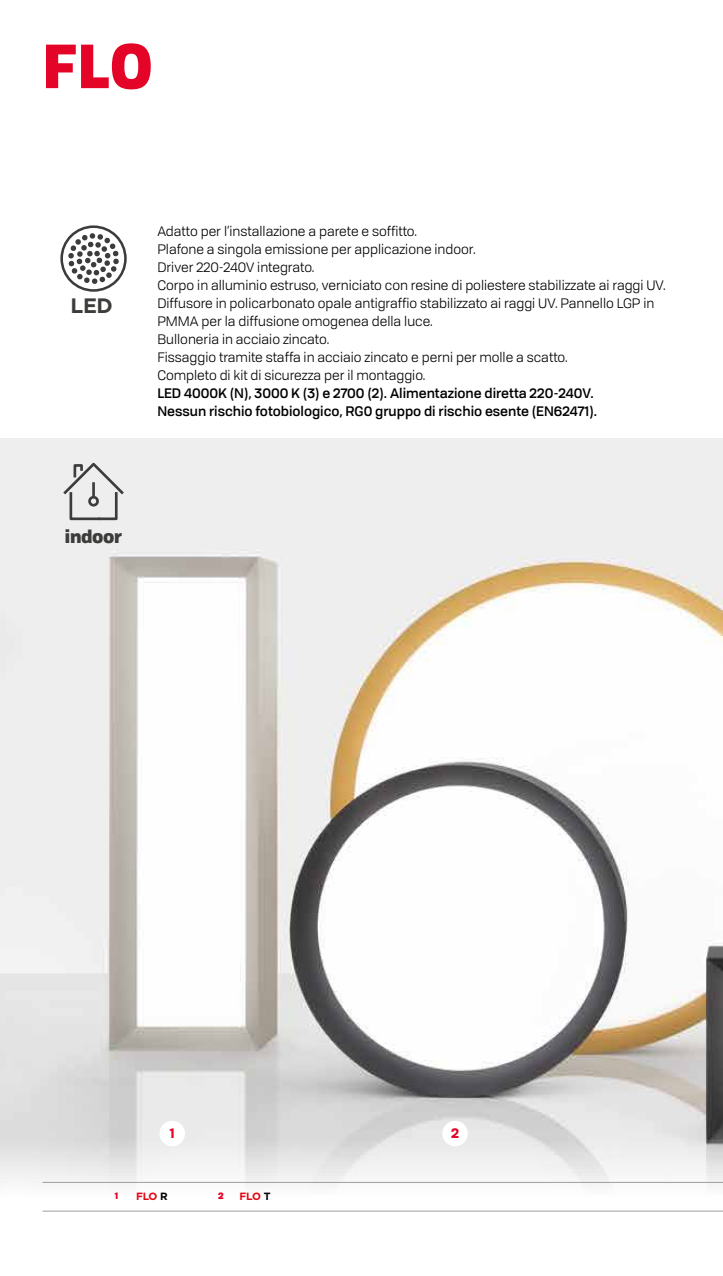
<style>
.page{position:relative;width:723px;height:1276px;background:#fff}
.page>*{position:absolute;margin:0;border:0;box-sizing:border-box;transform-origin:0 0}
.t1{font:900 60px "Tofino";color:#e40428}
.t2{font:700 20.85px "Gotham";color:#3c3c3b}
.t3{font:900 17.7px "Tofino";letter-spacing:-.02em;color:#3c3c3b}
.t4{font:13.5px/18px "Tofino";color:#000}
.t5{font:500 13.5px/18px "Tofino";color:#000}
.t6{font:700 13.5px "Tofino";color:#e40428}
.t7{font:700 10.5px "Gotham";letter-spacing:-.04em;color:#e30613}
.t8{font:900 9px "Tofino";color:#e40428}
.s1{color:#000}
</style>
<div class="page">
<img style="left:0;top:438px;width:723px;height:774px">
<svg style="left:60px;top:460px;width:67px;height:61px;background:#d1d1d1"></svg>
<svg style="left:60px;top:225px;width:67px;height:67px"></svg>
<div style="left:159px;top:1120px;width:26px;height:26px;background:#fff;border-radius:50%"></div>
<div style="left:442px;top:1120px;width:26px;height:26px;background:#fff;border-radius:50%"></div>
<hr style="left:43px;top:1182px;width:680px;height:1px;background:#9d9d9c">
<hr style="left:43px;top:1210px;width:680px;height:1px;background:#9d9d9c">
<h1 class="t1" style="left:43px;top:15px;width:112px">FLO</h1>
<h2 class="t2" style="left:71px;top:292px;width:44px">LED</h2>
<p class="t4" style="left:157px;top:221px;width:510px">Adatto per l’installazione a parete e soffitto.<br>Plafone a singola emissione per applicazione indoor.<br>Driver 220-240V integrato.<br>Corpo in alluminio estruso, verniciato con resine di poliestere stabilizzate ai raggi UV.<br>Diffusore in policarbonato opale antigraffio stabilizzato ai raggi UV. Pannello LGP in PMMA per la diffusione omogenea della luce.<br>Bulloneria in acciaio zincato.<br>Fissaggio tramite staffa in acciaio zincato e perni per molle a scatto.<br>Completo di kit di sicurezza per il montaggio.</p>
<p class="t5" style="left:157px;top:383px;width:441px">LED 4000K (N), 3000 K (3) e 2700 (2). Alimentazione diretta 220-240V.<br>Nessun rischio fotobiologico, RG0 gruppo di rischio esente (EN62471).</p>
<h3 class="t3" style="left:65px;top:522px;width:59px">indoor</h3>
<p class="t6" style="left:170px;top:1122px;width:7px">1</p>
<p class="t6" style="left:451px;top:1122px;width:10px">2</p>
<p class="t8" style="left:115px;top:1188px;width:5px">1</p>
<p class="t7" style="left:136px;top:1189px;width:33px">FLO <span class="s1">R</span></p>
<p class="t8" style="left:218px;top:1188px;width:7px">2</p>
<p class="t7" style="left:240px;top:1189px;width:33px">FLO <span class="s1">T</span></p>
</div>
